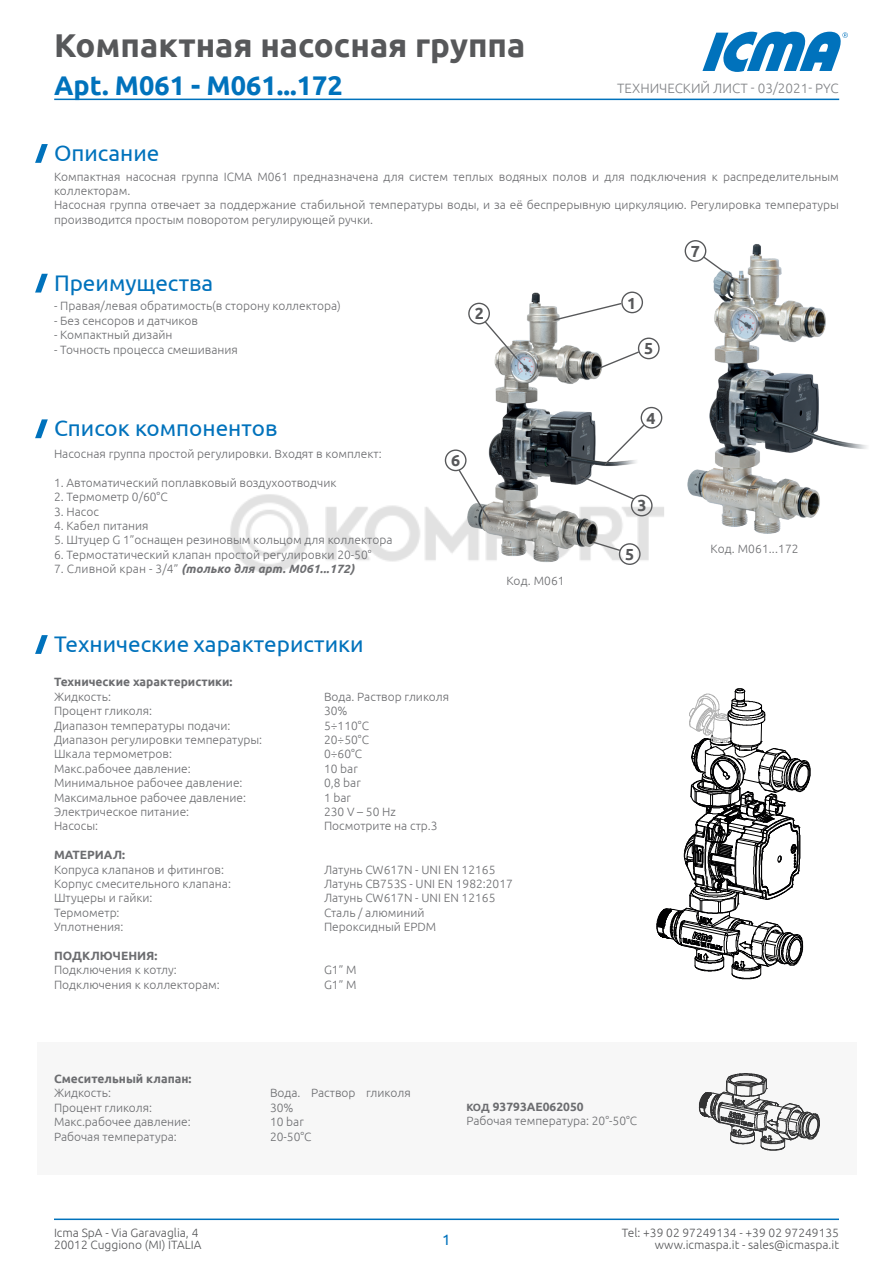
<style>
.page{position:relative;width:893px;height:1263px;background:#fff}
.page>*{position:absolute;margin:0;border:0;box-sizing:border-box;transform-origin:0 0}
.t1{font:700 33px "Ubuntu";color:#57585a}
.t2{font:700 27px "Ubuntu";color:#0072bc}
.t3{font:22.5px "Ubuntu";color:#0072bc}
.t4{font:700 16.05px "Ubuntu";color:#57585a}
.t5{font:15px "Ubuntu";color:#0072bc}
.t6{font:300 13.5px "Ubuntu";color:#808285}
.t7{font:300 12px/14.4px "Ubuntu";color:#6c6d70}
.t8{font:300 12px/12px "Ubuntu";color:#57585a}
.t9{font:700 12px "Ubuntu";color:#6c6d70}
.t10{font:italic 700 12px "Ubuntu";letter-spacing:.01em;color:#6c6d70}
.s1{font-weight:300;font-style:normal}
.s2{font-weight:700;font-size:10.5px}
.s3{font-weight:700}
</style>
<div class="page">
<svg style="left:702px;top:32px;width:146px;height:40px"></svg>
<hr style="left:54px;top:99px;width:785px;height:1px;background:#0072bc">
<hr style="left:54px;top:1218px;width:785px;height:2px;background:#0072bc">
<img style="left:445px;top:291px;width:199px;height:194px">
<svg style="left:35px;top:144px;width:13px;height:19px"></svg>
<svg style="left:35px;top:274px;width:13px;height:19px"></svg>
<svg style="left:35px;top:419px;width:13px;height:19px"></svg>
<svg style="left:35px;top:635px;width:13px;height:19px"></svg>
<div style="left:621px;top:292px;width:22px;height:21px;border:1px solid #57585a;border-radius:50%"></div>
<div style="left:468px;top:303px;width:22px;height:21px;border:1px solid #57585a;border-radius:50%"></div>
<div style="left:445px;top:449px;width:22px;height:22px;border:1px solid #57585a;border-radius:50%"></div>
<div style="left:638px;top:338px;width:22px;height:21px;border:1px solid #57585a;border-radius:50%"></div>
<div style="left:641px;top:407px;width:21px;height:22px;border:1px solid #57585a;border-radius:50%"></div>
<svg style="left:553px;top:302px;width:70px;height:20px"></svg>
<svg style="left:483px;top:320px;width:36px;height:41px"></svg>
<svg style="left:457px;top:468px;width:35px;height:17px"></svg>
<svg style="left:579px;top:474px;width:57px;height:11px"></svg>
<svg style="left:595px;top:350px;width:45px;height:21px"></svg>
<svg style="left:603px;top:423px;width:43px;height:43px"></svg>
<svg style="left:656px;top:688px;width:154px;height:291px"></svg>
<div style="left:37px;top:1042px;width:819px;height:133px;background:#f7f7f7"></div>
<img style="left:684px;top:240px;width:183px;height:294px">
<div style="left:685px;top:240px;width:21px;height:22px;border:1px solid #57585a;border-radius:50%"></div>
<svg style="left:702px;top:255px;width:40px;height:30px"></svg>
<img style="left:230px;top:485px;width:434px;height:88px">
<h1 class="t1" style="left:54px;top:26px;width:473px">Компактная насосная группа</h1>
<h2 class="t2" style="left:54px;top:69px;width:290px">Apt. M061 - M061...172</h2>
<p class="t6" style="left:617px;top:80px;width:223px">ТЕХНИЧЕСКИЙ ЛИСТ - 03/2021- PYC</p>
<h3 class="t3" style="left:54px;top:139px;width:107px">Описание</h3>
<p class="t7" style="left:54px;top:169px;width:786px">Компактная насосная группа ICMA М061 предназначена для систем теплых водяных полов и для подключения к распределительным коллекторам.<br>Насосная группа отвечает за поддержание стабильной температуры воды, и за её беспрерывную циркуляцию. Регулировка температуры производится простым поворотом регулирующей ручки.</p>
<h3 class="t3" style="left:54px;top:269px;width:161px">Преимущества</h3>
<p class="t7" style="left:54px;top:299px;width:288px">- Правая/левая обратимость(в сторону коллектора)</p>
<p class="t7" style="left:54px;top:313px;width:146px">- Без сенсоров и датчиков</p>
<p class="t7" style="left:54px;top:327px;width:120px">- Компактный дизайн</p>
<p class="t7" style="left:54px;top:342px;width:185px">- Точность процесса смешивания</p>
<h3 class="t3" style="left:54px;top:415px;width:225px">Список компонентов</h3>
<p class="t7" style="left:54px;top:446px;width:329px">Насосная группа простой регулировки. Входят в комплект:</p>
<p class="t7" style="left:54px;top:475px;width:284px">1. Автоматический поплавковый воздухоотводчик</p>
<p class="t7" style="left:54px;top:489px;width:115px">2. Термометр 0/60°C</p>
<p class="t7" style="left:54px;top:504px;width:46px">3. Насос</p>
<p class="t7" style="left:54px;top:518px;width:96px">4. Кабел питания</p>
<p class="t7" style="left:54px;top:533px;width:340px">5. Штуцер G 1”оснащен резиновым кольцом для коллектора</p>
<p class="t7" style="left:54px;top:547px;width:319px">6. Термостатический клапан простой регулировки 20-50°</p>
<p class="t10" style="left:54px;top:562px;width:302px"><span class="s1">7. Сливной кран - 3/4”</span> (только для арт. M061...172)</p>
<h3 class="t3" style="left:54px;top:630px;width:311px">Технические характеристики</h3>
<h3 class="t4" style="left:475px;top:304px;width:11px">2</h3>
<h3 class="t4" style="left:451px;top:451px;width:11px">6</h3>
<p class="t7" style="left:506px;top:573px;width:60px">Код. M061</p>
<p class="t9" style="left:54px;top:675px;width:180px">Технические характеристики:</p>
<p class="t7" style="left:54px;top:689px;width:58px">Жидкость:</p>
<p class="t7" style="left:324px;top:689px;width:127px">Вода. Раствор гликоля</p>
<p class="t7" style="left:54px;top:703px;width:100px">Процент гликоля:</p>
<p class="t7" style="left:324px;top:703px;width:25px">30%</p>
<p class="t7" style="left:54px;top:718px;width:178px">Диапазон температуры подачи:</p>
<p class="t7" style="left:324px;top:718px;width:46px">5÷110°C</p>
<p class="t7" style="left:54px;top:732px;width:210px">Диапазон регулировки температуры:</p>
<p class="t7" style="left:324px;top:732px;width:46px">20÷50°C</p>
<p class="t7" style="left:54px;top:747px;width:119px">Шкала термометров:</p>
<p class="t7" style="left:324px;top:747px;width:40px">0÷60°C</p>
<p class="t7" style="left:54px;top:761px;width:138px">Макс.рабочее давление:</p>
<p class="t7" style="left:324px;top:761px;width:35px">10 bar</p>
<p class="t7" style="left:54px;top:775px;width:190px">Минимальное рабочее давление:</p>
<p class="t7" style="left:324px;top:775px;width:38px">0,8 bar</p>
<p class="t7" style="left:54px;top:790px;width:193px">Максимальное рабочее давление:</p>
<p class="t7" style="left:324px;top:790px;width:29px">1 bar</p>
<p class="t7" style="left:54px;top:804px;width:137px">Электрическое питание:</p>
<p class="t7" style="left:324px;top:804px;width:73px">230 V – 50 Hz</p>
<p class="t7" style="left:54px;top:819px;width:46px">Насосы:</p>
<p class="t7" style="left:324px;top:819px;width:115px">Посмотрите на стр.3</p>
<p class="t9" style="left:54px;top:848px;width:73px">МАТЕРИАЛ:</p>
<p class="t7" style="left:54px;top:862px;width:172px">Копруса клапанов и фитингов:</p>
<p class="t7" style="left:324px;top:862px;width:173px">Латунь CW617N - UNI EN 12165</p>
<p class="t7" style="left:54px;top:876px;width:178px">Корпус смесительного клапана:</p>
<p class="t7" style="left:324px;top:876px;width:190px">Латунь CB753S - UNI EN 1982:2017</p>
<p class="t7" style="left:54px;top:891px;width:100px">Штуцеры и гайки:</p>
<p class="t7" style="left:324px;top:891px;width:173px">Латунь CW617N - UNI EN 12165</p>
<p class="t7" style="left:54px;top:905px;width:67px">Термометр:</p>
<p class="t7" style="left:324px;top:905px;width:102px">Сталь / алюминий</p>
<p class="t7" style="left:54px;top:919px;width:71px">Уплотнения:</p>
<p class="t7" style="left:324px;top:919px;width:114px">Пероксидный EPDM</p>
<p class="t9" style="left:54px;top:948px;width:105px">ПОДКЛЮЧЕНИЯ:</p>
<p class="t7" style="left:54px;top:963px;width:124px">Подключения к котлу:</p>
<p class="t7" style="left:324px;top:963px;width:34px">G1” M</p>
<p class="t7" style="left:54px;top:977px;width:167px">Подключения к коллекторам:</p>
<p class="t7" style="left:324px;top:977px;width:34px">G1” M</p>
<h3 class="t4" style="left:627px;top:293px;width:11px">1</h3>
<h3 class="t4" style="left:644px;top:339px;width:11px">5</h3>
<h3 class="t4" style="left:647px;top:408px;width:11px">4</h3>
<h3 class="t4" style="left:637px;top:496px;width:11px">3</h3>
<h3 class="t4" style="left:625px;top:545px;width:11px">5</h3>
<p class="t9" style="left:54px;top:1071px;width:139px">Смесительный клапан:</p>
<p class="t7" style="left:54px;top:1085px;width:58px">Жидкость:</p>
<p class="t7" style="left:270px;top:1085px;width:142px">Вода. Раствор гликоля</p>
<p class="t7" style="left:54px;top:1100px;width:100px">Процент гликоля:</p>
<p class="t7" style="left:270px;top:1100px;width:25px">30%</p>
<p class="t7" style="left:54px;top:1114px;width:138px">Макс.рабочее давление:</p>
<p class="t7" style="left:270px;top:1114px;width:35px">10 bar</p>
<p class="t7" style="left:54px;top:1129px;width:124px">Рабочая температура:</p>
<p class="t7" style="left:270px;top:1129px;width:43px">20-50°C</p>
<p class="t7" style="left:466px;top:1099px;width:172px"><span class="s2">КОД</span> <span class="s3">93793AE062050<br></span>Рабочая температура: 20°-50°C</p>
<h3 class="t4" style="left:691px;top:241px;width:11px">7</h3>
<p class="t7" style="left:710px;top:541px;width:90px">Код. M061...172</p>
<p class="t8" style="left:54px;top:1226px;width:149px">Icma SpA - Via Garavaglia, 4<br>20012 Cuggiono (MI) ITALIA</p>
<p class="t8" style="left:622px;top:1226px;width:219px">Tel: +39 02 97249134 - +39 02 97249135</p>
<p class="t5" style="left:442px;top:1230px;width:10px">1</p>
<p class="t8" style="left:655px;top:1238px;width:186px">www.icmaspa.it - sales@icmaspa.it</p>
</div>
